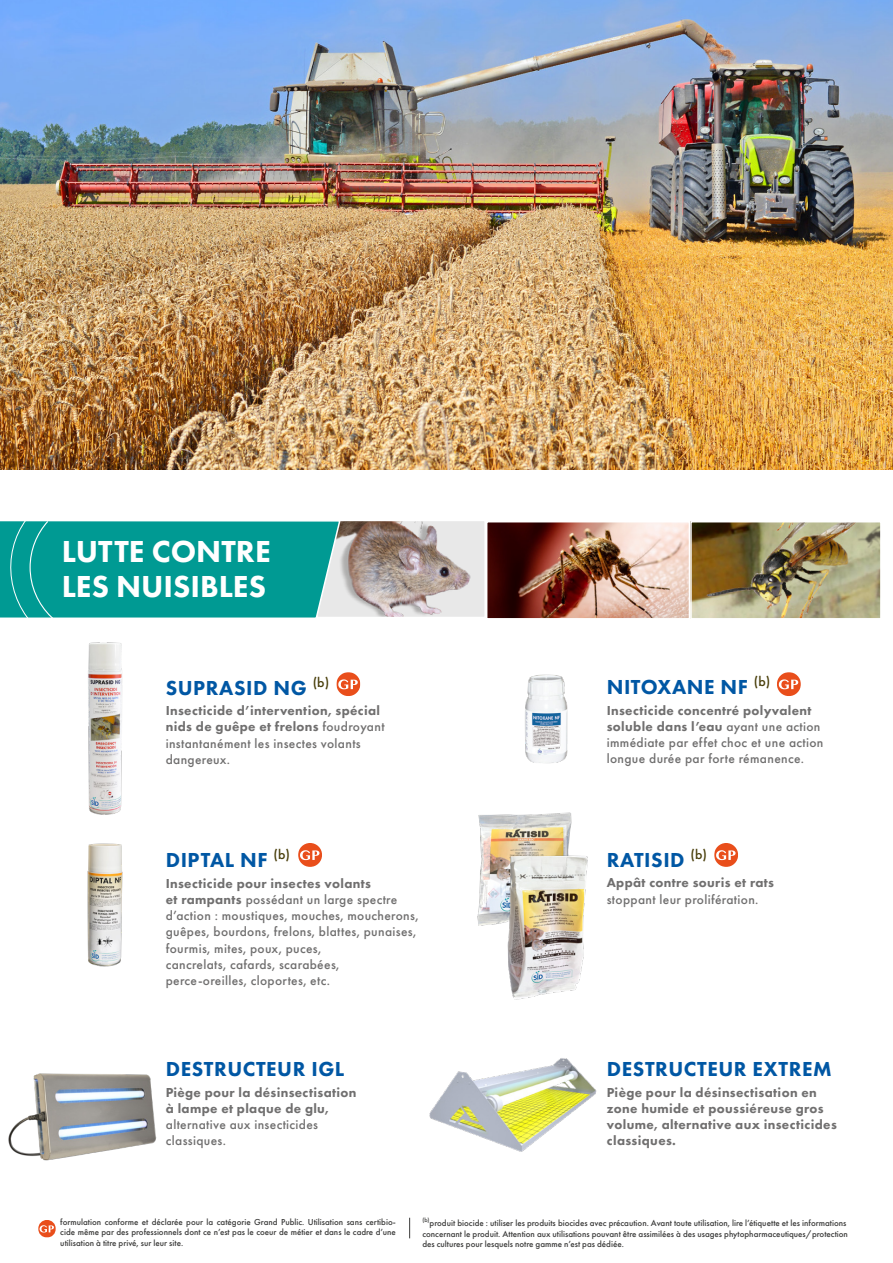
<style>
.page{position:relative;width:893px;height:1263px;background:#fff}
.page>*{position:absolute;margin:0;border:0;box-sizing:border-box;transform-origin:0 0}
.t1{font:800 31.5px/34.5px "Futura PT";color:#fff}
.t2{font:800 21px "Futura PT";letter-spacing:.025em;color:#0057a4}
.t3{font:500 13.5px/16.2px "Futura PT";letter-spacing:.025em;color:#706f6f}
.t4{font:800 13.5px/16.2px "Futura PT";letter-spacing:.025em;color:#706f6f}
.t5{font:500 9px/10.8px "Futura PT";color:#3c3c3b;text-align:justify}
.s1{font-weight:500}
.s2{font-weight:800}
</style>
<div class="page">
<img style="left:342px;top:523px;width:138px;height:92px">
<div style="left:316px;top:520px;width:170px;height:98px;border:2px solid #fff"></div>
<img style="left:489px;top:524px;width:198px;height:92px">
<div style="left:486px;top:521px;width:204px;height:98px;border:2px solid #fff"></div>
<img style="left:693px;top:524px;width:186px;height:92px">
<div style="left:690px;top:521px;width:192px;height:98px;border:2px solid #fff"></div>
<svg style="left:0;top:520px;width:342px;height:98px;background:#0f9f99"></svg>
<img style="left:88px;top:642px;width:34px;height:173px">
<img style="left:87px;top:843px;width:36px;height:124px">
<img style="left:525px;top:674px;width:43px;height:89px">
<img style="left:477px;top:812px;width:95px;height:114px">
<img style="left:501px;top:851px;width:87px;height:149px">
<img style="left:8px;top:1073px;width:149px;height:88px">
<img style="left:429px;top:1058px;width:168px;height:94px">
<img style="left:0;top:0;width:893px;height:470px">
<svg style="left:777px;top:672px;width:24px;height:24px"></svg>
<svg style="left:336px;top:672px;width:24px;height:24px"></svg>
<svg style="left:298px;top:843px;width:24px;height:24px"></svg>
<svg style="left:714px;top:843px;width:24px;height:24px"></svg>
<svg style="left:38px;top:1220px;width:18px;height:17px"></svg>
<svg style="left:409px;top:1218px;width:1px;height:20px"></svg>
<h1 class="t1" style="left:62px;top:534px;width:210px">LUTTE CONTRE<br>LES NUISIBLES</h1>
<h2 class="t2" style="left:166px;top:674px;width:165px">SUPRASID NG <sup>(b)</sup></h2>
<h3 class="t4" style="left:166px;top:702px;width:220px">Insecticide d’intervention, spécial nids de guêpe et frelons <span class="s1">foudroyant instantanément les insectes volants dangereux.</span></h3>
<h2 class="t2" style="left:166px;top:847px;width:126px">DIPTAL NF <sup>(b)</sup></h2>
<p class="t3" style="left:166px;top:875px;width:254px"><span class="s2">Insecticide pour insectes volants<br>et rampants</span> possédant un large spectre d’action : moustiques, mouches, moucherons, guêpes, bourdons, frelons, blattes, punaises, fourmis, mites, poux, puces,<br>cancrelats, cafards, scarabées, perce-oreilles, cloportes, etc.</p>
<h2 class="t2" style="left:166px;top:1056px;width:180px">DESTRUCTEUR IGL</h2>
<h3 class="t4" style="left:166px;top:1084px;width:192px">Piège pour la désinsectisation à lampe et plaque de glu,</h3>
<h3 class="t3" style="left:166px;top:1116px;width:154px">alternative aux insecticides classiques.</h3>
<h2 class="t2" style="left:607px;top:674px;width:165px">NITOXANE NF <sup>(b)</sup></h2>
<h3 class="t3" style="left:607px;top:702px;width:218px"><span class="s2">Insecticide concentré polyvalent soluble dans l’eau</span> ayant une action immédiate par effet choc et une action longue durée par forte rémanence.</h3>
<h2 class="t2" style="left:607px;top:847px;width:102px">RATISID <sup>(b)</sup></h2>
<h3 class="t4" style="left:607px;top:874px;width:169px">Appât contre souris et rats</h3>
<h3 class="t3" style="left:607px;top:891px;width:153px">stoppant leur prolifération.</h3>
<h2 class="t2" style="left:607px;top:1056px;width:226px">DESTRUCTEUR EXTREM</h2>
<h3 class="t4" style="left:607px;top:1084px;width:231px">Piège pour la désinsectisation en zone humide et poussiéreuse gros volume, alternative aux insecticides classiques.</h3>
<p class="t5" style="left:60px;top:1216px;width:337px">formulation conforme et déclarée pour la catégorie Grand Public. Utilisation sans certibio&shy;cide même par des professionnels dont ce n’est pas le coeur de métier et dans le cadre d’une utilisation à titre privé, sur leur site.</p>
<p class="t5" style="left:422px;top:1217px;width:427px;text-align:left"><sup>(b)</sup>produit biocide : utiliser les produits biocides avec précaution. Avant toute utilisation, lire l’étiquette et les informations concernant le produit. Attention aux utilisations pouvant être assimilées à des usages phytopharmaceutiques/protection des cultures pour lesquels notre gamme n’est pas dédiée.</p>
</div>
